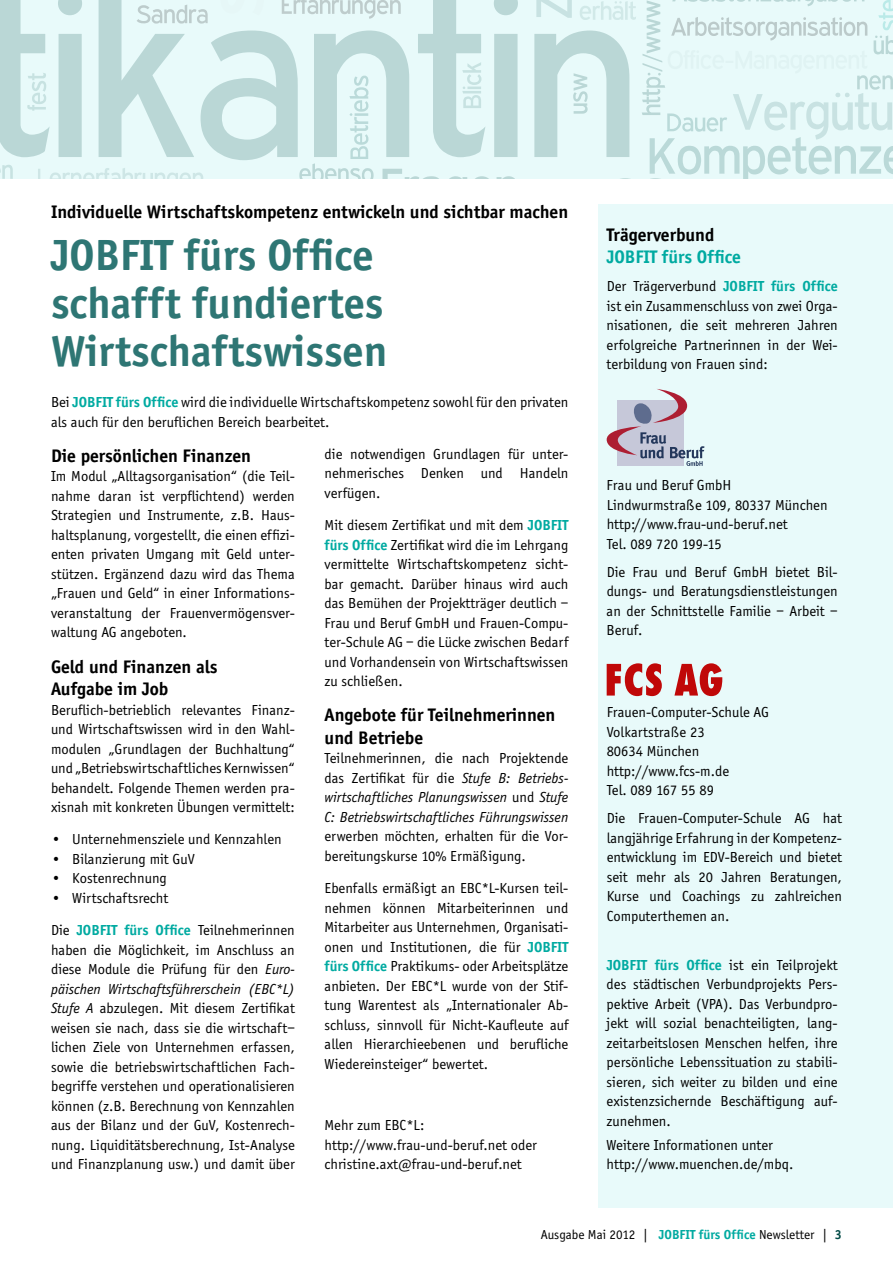
<style>
.page{position:relative;width:893px;height:1263px;background:#fff}
.page>*{position:absolute;margin:0;border:0;box-sizing:border-box;transform-origin:0 0}
.t1{font:700 45px/48px "Officina Sans";color:#2e7674}
.t2{font:700 18.75px/22.5px "Officina Sans";color:#000}
.t3{font:700 18.75px "Officina Sans";color:#00aaa1}
.t4{font:15px/19.5px "Officina Sans";color:#000;text-align:justify}
.t5{font:italic 15px/19.5px "Officina Sans";color:#000;text-align:justify}
.t6{font:13.5px "Officina Sans";color:#000}
.s1{font-weight:700;color:#00aaa1}
.s2{font-style:italic}
.s3{font-style:normal}
.s4{font-weight:700;color:#004945}
</style>
<div class="page">
<div style="left:0;top:0;width:893px;height:179px;background:#e8fafa"></div>
<div style="left:598px;top:204px;width:295px;height:1004px;background:#e8fafa"></div>
<svg style="left:607px;top:389px;width:98px;height:77px"></svg>
<svg style="left:607px;top:663px;width:115px;height:33px"></svg>
<svg style="left:0;top:0;width:518px;height:160px"></svg>
<svg style="left:382px;top:169px;width:133px;height:10px"></svg>
<svg style="left:38px;top:168px;width:165px;height:11px"></svg>
<svg style="left:282px;top:0;width:119px;height:19px"></svg>
<svg style="left:299px;top:76px;width:75px;height:103px"></svg>
<svg style="left:137px;top:0;width:127px;height:24px"></svg>
<svg style="left:462px;top:62px;width:19px;height:46px"></svg>
<svg style="left:0;top:165px;width:13px;height:14px"></svg>
<svg style="left:27px;top:73px;width:19px;height:38px"></svg>
<svg style="left:534px;top:0;width:359px;height:179px"></svg>
<p class="t2" style="left:51px;top:200px;width:519px">Individuelle Wirtschaftskompetenz entwickeln und sichtbar machen</p>
<h1 class="t1" style="left:51px;top:231px;width:338px">JOBFIT fürs Office schafft fundiertes<br>Wirtschaftswissen</h1>
<p class="t4" style="left:51px;top:393px;width:519px">Bei <span class="s1">JOBFIT fürs Office</span> wird die individuelle Wirtschaftskompetenz sowohl für den -privaten als auch für den beruflichen Bereich bearbeitet.</p>
<p class="t2" style="left:51px;top:444px;width:202px">Die persönlichen Finanzen</p>
<p class="t4" style="left:51px;top:467px;width:245px">Im Modul „Alltagsorganisation“ (die Teil&shy;nahme daran ist verpflichtend) werden Strategien und Instrumente, z.B. Haus&shy;haltsplanung, vorgestellt, die einen effizi&shy;enten privaten Umgang mit Geld unter&shy;stützen. Ergänzend dazu wird das Thema „Frauen und Geld“ in einer Informations&shy;veranstaltung der Frauenvermögensver&shy;waltung AG angeboten.</p>
<p class="t2" style="left:51px;top:655px;width:168px">Geld und Finanzen als<br>Aufgabe im Job</p>
<p class="t4" style="left:51px;top:700px;width:245px">Beruflich-betrieblich relevantes Finanz&shy;und Wirtschaftswissen wird in den Wahl&shy;modulen „Grundlagen der Buchhaltung“ und „Betriebswirtschaftliches -Kernwissen“ behandelt. Folgende Themen werden pra&shy;xisnah mit konkreten Übungen vermittelt:</p>
<p class="t4" style="left:51px;top:830px;width:232px">• Unternehmensziele und Kennzahlen</p>
<p class="t4" style="left:51px;top:849px;width:145px">• Bilanzierung mit GuV</p>
<p class="t4" style="left:51px;top:869px;width:117px">• Kostenrechnung</p>
<p class="t4" style="left:51px;top:882px;width:245px;line-height:32.2px">• Wirtschaftsrecht<br>Die <span class="s1">JOBFIT fürs Office</span> Teilnehmerinnen</p>
<p class="t4" style="left:51px;top:940px;width:245px">haben die Möglichkeit, im Anschluss an diese Module die Prüfung für den <span class="s2">Euro&shy;päischen Wirtschaftsführerschein (EBC*L)<br>Stufe A</span> abzulegen. Mit diesem Zertifikat weisen sie nach, dass sie die wirtschaft– lichen Ziele von Unternehmen erfassen, sowie die betriebswirtschaftlichen Fach&shy;begriffe verstehen und operationalisieren können (z.B. Berechnung von Kennzahlen aus der Bilanz und der GuV, Kostenrech&shy;nung. Liquiditätsberechnung, Ist-Analyse und Finanzplanung usw.) und damit über</p>
<p class="t4" style="left:325px;top:444px;width:245px">die notwendigen Grundlagen für unter&shy;nehmerisches Denken und Handeln verfügen.</p>
<p class="t4" style="left:325px;top:516px;width:245px">Mit diesem Zertifikat und mit dem <span class="s1">JOBFIT fürs Office</span> Zertifikat wird die im Lehrgang vermittelte Wirtschaftskompetenz sicht&shy;bar gemacht. Darüber hinaus wird auch das Bemühen der Projektträger deutlich – Frau und Beruf GmbH und Frauen-Compu&shy;ter-Schule AG – die Lücke zwischen Bedarf und Vorhandensein von Wirtschaftswissen zu schließen.</p>
<p class="t2" style="left:325px;top:704px;width:232px">Angebote für Teilnehmerinnen und Betriebe</p>
<p class="t5" style="left:325px;top:749px;width:245px"><span class="s3">Teilnehmerinnen, die nach Projektende das Zertifikat für die</span> Stufe B: Betriebs&shy;wirtschaftliches Planungswissen <span class="s3">und -</span>Stufe C: Betriebswirtschaftliches Führungswissen</p>
<p class="t4" style="left:325px;top:827px;width:245px">erwerben möchten, erhalten für die Vor&shy;bereitungskurse 10% Ermäßigung.</p>
<p class="t4" style="left:325px;top:879px;width:245px">Ebenfalls ermäßigt an EBC*L-Kursen teil&shy;nehmen können Mitarbeiterinnen und Mitarbeiter aus Unternehmen, Organisati&shy;onen und Institutionen, die für <span class="s1">JOBFIT fürs Office</span> Praktikums- oder Arbeitsplätze anbieten. Der EBC*L wurde von der Stif&shy;tung Warentest als „Internationaler Ab&shy;schluss, sinnvoll für Nicht-Kaufleute auf allen Hierarchieebenen und berufliche Wiedereinsteiger“ bewertet.</p>
<p class="t4" style="left:325px;top:1116px;width:214px;text-align:left">Mehr zum EBC*L: http://www.frau-und-beruf.net oder christine.axt@frau-und-beruf.net</p>
<p class="t2" style="left:607px;top:223px;width:109px">Trägerverbund</p>
<p class="t3" style="left:607px;top:246px;width:136px">JOBFIT fürs Office</p>
<p class="t4" style="left:607px;top:277px;width:233px">Der Trägerverbund <span class="s1">JOBFIT fürs Office </span>ist ein Zusammenschluss von zwei Orga&shy;nisationen, die seit mehreren Jahren erfolgreiche Partnerinnen in der Wei&shy;terbildung von Frauen sind:</p>
<p class="t4" style="left:607px;top:475px;width:222px;text-align:left">Frau und Beruf GmbH<br>Lindwurmstraße 109, 80337 München http://www.frau-und-beruf.net<br>Tel. 089 720 199-15</p>
<p class="t4" style="left:607px;top:562px;width:233px">Die Frau und Beruf GmbH bietet Bil&shy;dungs- und Beratungsdienstleistungen an der Schnittstelle Familie – Arbeit – Beruf.</p>
<p class="t4" style="left:607px;top:702px;width:164px;text-align:left">Frauen-Computer-Schule AG<br>Volkartstraße 23<br>80634 München http://www.fcs-m.de<br>Tel. 089 167 55 89</p>
<p class="t4" style="left:607px;top:808px;width:237px">Die Frauen-Computer-Schule AG hat langjährige Erfahrung in der Kompetenz&shy;entwicklung im EDV-Bereich und bietet seit mehr als 20 Jahren Beratungen, Kurse und Coachings zu zahlreichen Computerthemen an.</p>
<p class="t4" style="left:607px;top:955px;width:233px"><span class="s1">JOBFIT fürs Office</span> ist ein Teilprojekt des städtischen Verbundprojekts Pers&shy;pektive Arbeit (VPA). Das Verbundpro&shy;jekt will -sozial benachteiligten, lang&shy;zeitarbeitslosen Menschen helfen, ihre persönliche Lebenssituation zu stabili&shy;sieren, sich weiter zu bilden und eine existenzsichernde Beschäftigung auf&shy;zunehmen.</p>
<p class="t4" style="left:607px;top:1135px;width:188px">Weitere Informationen unter http://www.muenchen.de/mbq.</p>
<p class="t6" style="left:541px;top:1227px;width:303px">Ausgabe Mai 2012 | <span class="s1">JOBFIT fürs Office</span> Newsletter | <span class="s4">3</span></p>
</div>
